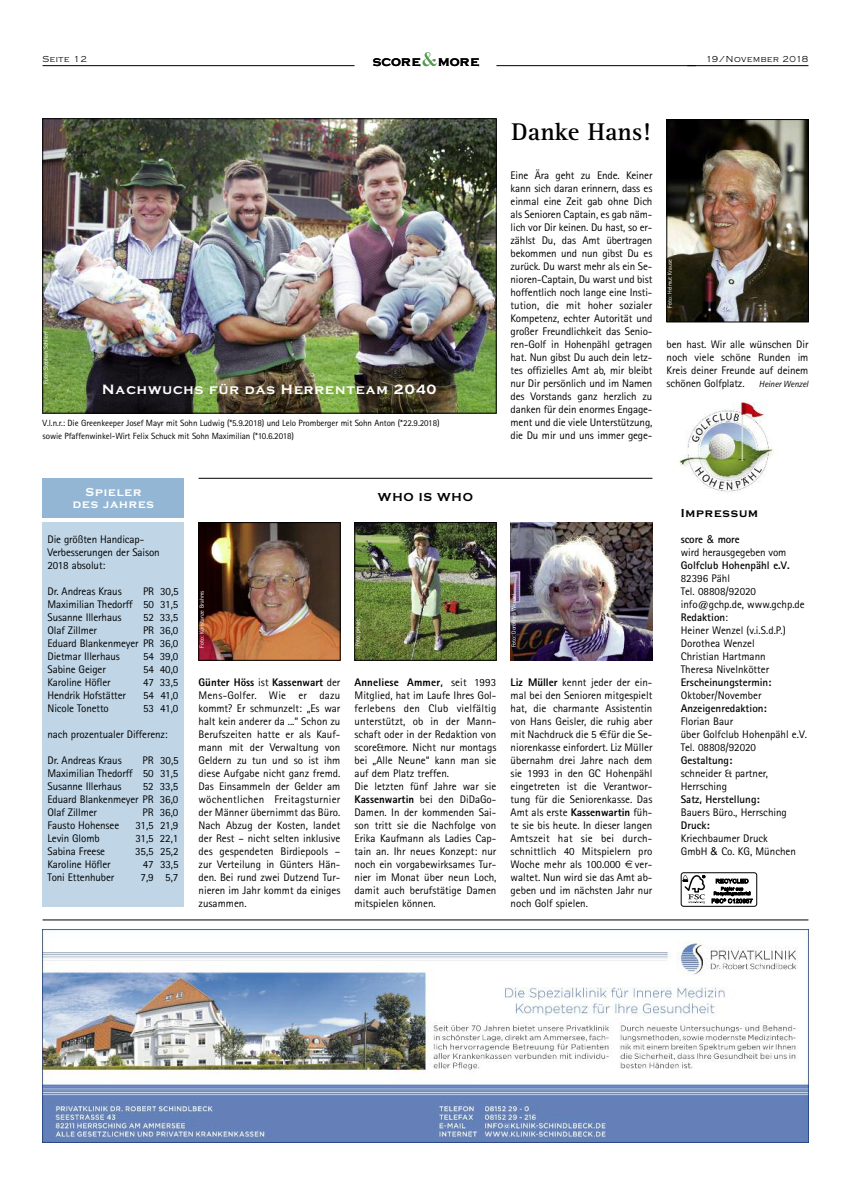
<style>
.page{position:relative;width:851px;height:1191px;background:#fff}
.page>*{position:absolute;margin:0;border:0;box-sizing:border-box;transform-origin:0 0}
.t1{font:700 25px "Rotis Serif";color:#000}
.t2{font:700 14px "Copperplate Gothic";letter-spacing:.07em;color:#fff}
.t3{font:700 14px "Copperplate Gothic";color:#000}
.t4{font:700 12px "Copperplate Gothic";letter-spacing:.07em;color:#000}
.t5{font:700 12px/12px "Copperplate Gothic";letter-spacing:.07em;color:#fff;text-align:center}
.t6{font:11px/13px "Rotis Sans Serif";color:#000;text-align:justify}
.t7{font:700 11px "Rotis Sans Serif";color:#000}
.t8{font:9px/13px "Rotis Sans Serif";letter-spacing:-.01em;color:#000}
.t9{font:300 9px "Copperplate Gothic";letter-spacing:.065em;color:#000}
.t10{font:italic 9px "Rotis Sans Serif";letter-spacing:-.01em;color:#000}
.t11{font:6px "Rotis Sans Serif";color:#fff}
.s1{font-family:"Bab Reg";font-weight:400;font-size:21px;color:#549b4d}
.s2{font-weight:800}
.s3{font-weight:700}
.s4{font-family:"Helvetica"}
</style>
<div class="page">
<img style="left:45px;top:121px;width:449px;height:290px">
<div style="left:43px;top:119px;width:453px;height:294px;border:1px solid #000"></div>
<div style="left:43px;top:478px;width:141px;height:39px;background:#93b6d5"></div>
<div style="left:43px;top:522px;width:141px;height:385px;background:#c0d6e7"></div>
<hr style="left:43px;top:65px;width:311px;height:1px;background:#000">
<hr style="left:496px;top:65px;width:199px;height:1px;background:#000">
<hr style="left:687px;top:65px;width:121px;height:1px;background:#000">
<img style="left:356px;top:524px;width:138px;height:134px">
<div style="left:354px;top:522px;width:142px;height:138px;border:1px solid #000"></div>
<img style="left:200px;top:524px;width:138px;height:134px">
<div style="left:198px;top:522px;width:142px;height:138px;border:1px solid #000"></div>
<img style="left:43px;top:929px;width:765px;height:213px">
<hr style="left:43px;top:919px;width:765px;height:1px;background:#000">
<div style="left:680px;top:872px;width:76px;height:34px;border:1px solid #000;border-radius:3px"></div>
<svg style="left:682px;top:875px;width:23px;height:28px"></svg>
<svg style="left:711px;top:878px;width:41px;height:25px"></svg>
<img style="left:678px;top:403px;width:96px;height:89px">
<img style="left:510px;top:522px;width:142px;height:138px">
<hr style="left:198px;top:478px;width:454px;height:1px;background:#000">
<img style="left:668px;top:121px;width:138px;height:199px">
<div style="left:666px;top:119px;width:142px;height:203px;border:1px solid #000"></div>
<p class="t9" style="left:43px;top:54px;width:46px">Seite 12</p>
<p class="t3" style="left:373px;top:53px;width:108px">score<span class="s1">&amp;</span>more</p>
<p class="t9" style="left:705px;top:54px;width:104px">19/November 2018</p>
<h1 class="t1" style="left:511px;top:123px;width:140px">Danke Hans!</h1>
<p class="t6" style="left:510px;top:170px;width:143px">Eine Ära geht zu Ende. Keiner kann sich daran erinnern, dass es einmal eine Zeit gab ohne Dich als Senioren Captain, es gab näm&shy;lich vor Dir keinen. Du hast, so er&shy;zählst Du, das Amt übertragen bekommen und nun gibst Du es zurück. Du warst mehr als ein Se&shy;nioren-Captain, Du warst und bist hoffentlich noch lange eine Insti&shy;tution, die mit hoher sozialer Kompetenz, echter Autorität und großer Freundlichkeit das Senio&shy;ren-Golf in Hohenpähl getragen hat. Nun gibst Du auch dein letz&shy;tes offizielles Amt ab, mir bleibt nur Dir persönlich und im Namen des Vorstands ganz herzlich zu danken für dein enormes Engage&shy;ment und die viele Unterstützung, die Du mir und uns immer gege-</p>
<p class="t11" style="left:667px;top:308px;width:50px;rotate:-90deg">Foto: Helmut Krause</p>
<p class="t11" style="left:44px;top:384px;width:54px;rotate:-90deg">Foto: Stephan Schlierf</p>
<p class="t6" style="left:666px;top:339px;width:143px">ben hast. Wir alle wünschen Dir noch viele schöne Runden im Kreis deiner Freunde auf deinem schönen Golfplatz.</p>
<p class="t10" style="left:758px;top:381px;width:51px">Heiner Wenzel</p>
<p class="t2" style="left:102px;top:381px;width:336px">Nachwuchs für das Herrenteam 2040</p>
<p class="t8" style="left:43px;top:417px;width:398px">V.l.n.r.: Die Greenkeeper Josef Mayr mit Sohn Ludwig (*5.9.2018) und Lelo Promberger mit Sohn Anton (*22.9.2018) sowie Pfaffenwinkel-Wirt Felix Schuck mit Sohn Maximilian (*10.6.2018)</p>
<p class="t5" style="left:73px;top:486px;width:82px">Spieler des jahres</p>
<p class="t6" style="left:48px;top:534px;width:114px;text-align:left">Die größten Handicap-<br>Verbesserungen der Saison<br>2018 absolut:</p>
<p class="t6" style="left:48px;top:586px;width:76px">Dr. Andreas Kraus</p>
<p class="t6" style="left:48px;top:586px;width:132px;text-indent:96px">PR 30,5<br>Maximilian Thedorff 50 31,5<br>Susanne Illerhaus</p>
<p class="t6" style="left:143px;top:612px;width:37px">52 33,5</p>
<p class="t6" style="left:48px;top:625px;width:51px">Olaf Zillmer</p>
<p class="t6" style="left:48px;top:625px;width:132px;text-indent:95px">PR 36,0<br>Eduard Blankenmeyer PR 36,0<br>Dietmar Illerhaus</p>
<p class="t6" style="left:143px;top:651px;width:37px">54 39,0</p>
<p class="t6" style="left:48px;top:664px;width:60px">Sabine Geiger</p>
<p class="t6" style="left:143px;top:664px;width:37px">54 40,0</p>
<p class="t6" style="left:48px;top:677px;width:65px">Karoline Höfler</p>
<p class="t6" style="left:143px;top:677px;width:37px">47 33,5</p>
<p class="t6" style="left:48px;top:690px;width:80px">Hendrik Hofstätter</p>
<p class="t6" style="left:143px;top:690px;width:37px">54 41,0</p>
<p class="t6" style="left:48px;top:703px;width:63px">Nicole Tonetto</p>
<p class="t6" style="left:143px;top:703px;width:37px">53 41,0</p>
<p class="t6" style="left:48px;top:729px;width:122px">nach prozentualer Differenz:</p>
<p class="t6" style="left:48px;top:755px;width:76px">Dr. Andreas Kraus</p>
<p class="t6" style="left:48px;top:755px;width:132px;text-indent:95px">PR 30,5<br>Maximilian Thedorff 50 31,5<br>Susanne Illerhaus</p>
<p class="t6" style="left:48px;top:781px;width:132px;text-indent:95px">52 33,5<br>Eduard Blankenmeyer PR 36,0<br>Olaf Zillmer</p>
<p class="t6" style="left:142px;top:807px;width:37px">PR 36,0</p>
<p class="t6" style="left:48px;top:820px;width:73px">Fausto Hohensee</p>
<p class="t6" style="left:136px;top:820px;width:44px">31,5 21,9</p>
<p class="t6" style="left:48px;top:833px;width:54px">Levin Glomb</p>
<p class="t6" style="left:136px;top:833px;width:44px">31,5 22,1</p>
<p class="t6" style="left:48px;top:846px;width:59px">Sabina Freese</p>
<p class="t6" style="left:135px;top:846px;width:45px">35,5 25,2</p>
<p class="t6" style="left:48px;top:859px;width:65px">Karoline Höfler</p>
<p class="t6" style="left:143px;top:859px;width:37px">47 33,5</p>
<p class="t6" style="left:48px;top:872px;width:68px">Toni Ettenhuber</p>
<p class="t6" style="left:141px;top:872px;width:39px">7,9 5,7</p>
<p class="t4" style="left:378px;top:490px;width:97px">WHO IS WHO</p>
<p class="t11" style="left:199px;top:647px;width:58px;rotate:-90deg">Foto: Konstanze Brahms</p>
<p class="t6" style="left:198px;top:677px;width:143px"><span class="s2">Günter Höss</span> ist <span class="s2">Kassenwart</span> der Mens-Golfer. Wie er dazu kommt? Er schmunzelt: „Es war halt kein anderer da ...“ Schon zu Berufszeiten hatte er als Kauf&shy;mann mit der Verwaltung von Geldern zu tun und so ist ihm diese Aufgabe nicht ganz fremd.<br>Das Einsammeln der Gelder am wöchentlichen Freitagsturnier der Männer übernimmt das Büro.<br>Nach Abzug der Kosten, landet der Rest – nicht selten inklusive des gespendeten Birdiepools – zur Verteilung in Günters Hän&shy;den. Bei rund zwei Dutzend Tur&shy;nieren im Jahr kommt da einiges zusammen.</p>
<p class="t11" style="left:355px;top:646px;width:29px;rotate:-90deg">Foto: privat</p>
<p class="t6" style="left:354px;top:677px;width:143px;text-align:left"><span class="s2">Anneliese Ammer</span><span class="s3">,</span> seit 1993<br>Mitglied, hat im Laufe Ihres Gol&shy;ferlebens den Club vielfältig unterstützt, ob in der Mann&shy;schaft oder in der Redaktion von score&amp;more. Nicht nur montags bei „Alle Neune“ kann man sie auf dem Platz treffen.<br>Die letzten fünf Jahre war sie<br><span class="s2">Kassenwartin</span> bei den DiDaGo-<br>Damen. In der kommenden Sai&shy;son tritt sie die Nachfolge von<br>Erika Kaufmann als Ladies Cap&shy;tain an. Ihr neues Konzept: nur noch ein vorgabewirksames Tur&shy;nier im Monat über neun Loch, damit auch berufstätige Damen mitspielen können.</p>
<p class="t11" style="left:511px;top:647px;width:55px;rotate:-90deg">Foto: Dorothea Wenzel</p>
<p class="t6" style="left:510px;top:677px;width:143px"><span class="s2">Liz Müller</span> kennt jeder der ein&shy;mal bei den Senioren mitgespielt hat, die charmante Assistentin von Hans Geisler, die ruhig aber mit Nachdruck die 5 für die Se&shy;niorenkasse einfordert. Liz Müller übernahm drei Jahre nach dem sie 1993 in den GC Hohenpähl eingetreten ist die Verantwor&shy;tung für die Seniorenkasse. Das Amt als erste <span class="s2">Kassenwartin</span> füh&shy;te sie bis heute. In dieser langen Amtszeit hat sie bei durch&shy;schnittlich 40 Mitspielern pro Woche mehr als 100.000</p>
<p class="t6" style="left:510px;top:859px;width:143px;text-indent:124px">ver&shy;waltet. Nun wird sie das Amt ab&shy;geben und im nächsten Jahr nur noch Golf spielen.</p>
<p class="t4" style="left:680px;top:506px;width:79px">Impressum</p>
<p class="t6" style="left:680px;top:534px;width:107px"><span class="s3">score</span> <span class="s4">&amp;</span> <span class="s3">more<br></span>wird heraus ge geben vom</p>
<p class="t7" style="left:680px;top:561px;width:110px">Golfclub Hohenpähl e.V.</p>
<p class="t6" style="left:680px;top:573px;width:125px;text-align:left">82396 Pähl<br>Tel. 08808/92020 info@gchp.de, www.gchp.de<br><span class="s3">Redaktion</span>:<br>Heiner Wenzel (v.i.S.d.P.)<br>Dorothea Wenzel<br>Christian Hartmann<br>Theresa Nivelnkötter</p>
<p class="t7" style="left:680px;top:678px;width:92px">Erscheinungstermin:</p>
<p class="t6" style="left:680px;top:690px;width:82px">Oktober/November</p>
<p class="t7" style="left:680px;top:704px;width:87px">Anzeigenredaktion:</p>
<p class="t6" style="left:680px;top:716px;width:128px;text-align:left">Florian Baur<br>über Golfclub Hohenpähl e.V.<br>Tel. 08808/92020</p>
<p class="t7" style="left:680px;top:756px;width:53px">Gestaltung:</p>
<p class="t6" style="left:680px;top:768px;width:89px">schneider &amp; partner,<br>Herrsching</p>
<p class="t7" style="left:680px;top:795px;width:80px">Satz, Herstellung:</p>
<p class="t6" style="left:680px;top:807px;width:108px">Bauers Büro., Herrsching</p>
<p class="t7" style="left:680px;top:821px;width:30px">Druck:</p>
<p class="t6" style="left:680px;top:833px;width:117px">Kriechbaumer Druck<br>GmbH <span class="s4">&amp;</span> Co. KG, München</p>
</div>
